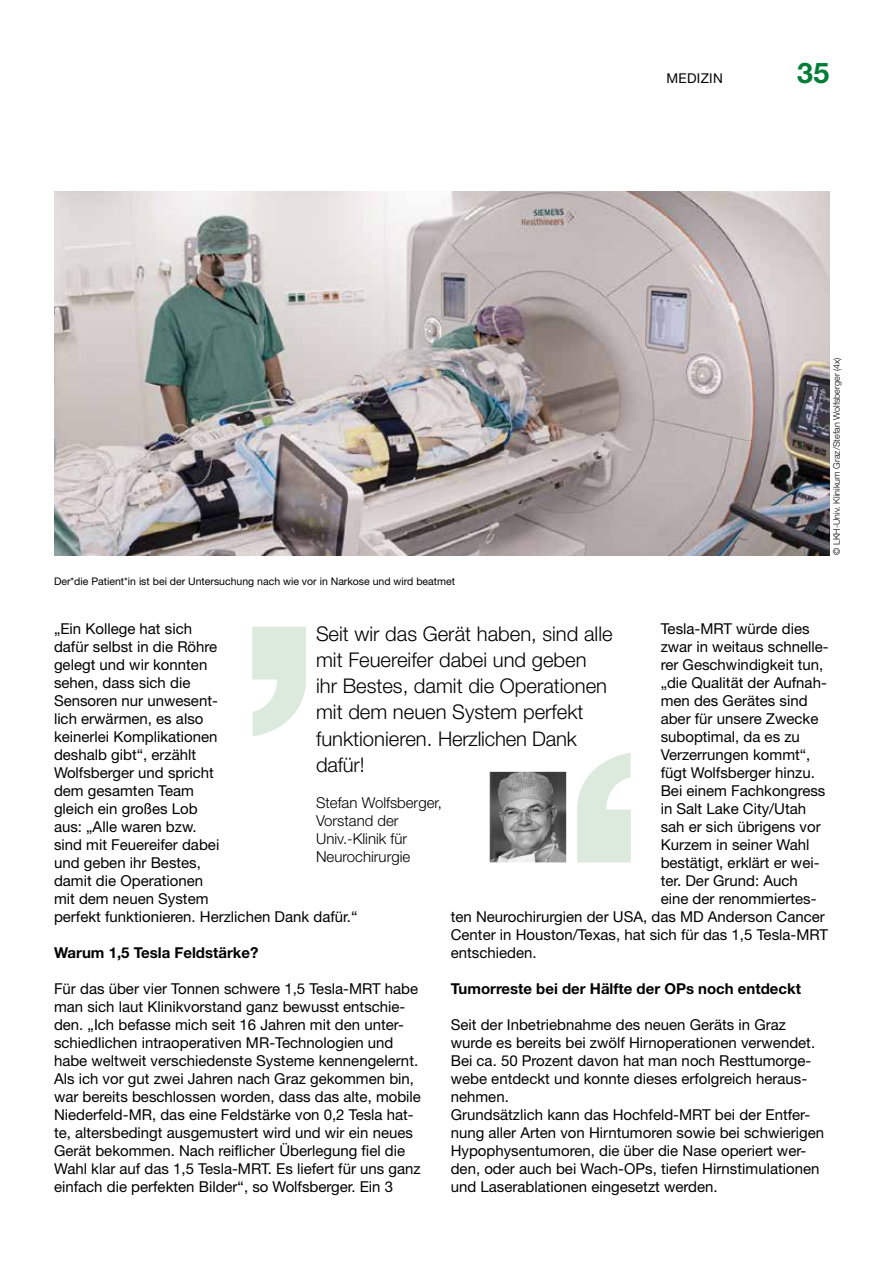
<style>
.page{position:relative;width:893px;height:1263px;background:#fff}
.page>*{position:absolute;margin:0;border:0;box-sizing:border-box;transform-origin:0 0}
.t1{font:700 28.5px "Helvetica Neue LT Std";color:#007e37}
.t2{font:300 20.25px/26.2px "Helvetica Neue LT Std";color:#000}
.t3{font:15px/18px "Helvetica Neue LT Std";color:#000}
.t4{font:700 15px "Helvetica Neue LT Std";color:#000}
.t5{font:300 15px/18px "Helvetica Neue LT Std";color:#000}
.t6{font:13.5px "Helvetica Neue LT Std";letter-spacing:.025em;color:#000}
.t7{font:10.5px "Helvetica Neue LT Std";color:#000}
.t8{font:300 9px "Helvetica Neue LT Std";color:#000}
</style>
<div class="page">
<img style="left:54px;top:191px;width:775px;height:364px">
<svg style="left:577px;top:753px;width:54px;height:109px"></svg>
<svg style="left:252px;top:627px;width:54px;height:109px"></svg>
<img style="left:490px;top:772px;width:76px;height:90px">
<p class="t6" style="left:666px;top:70px;width:58px">MEDIZIN</p>
<h1 class="t1" style="left:797px;top:55px;width:33px">35</h1>
<p class="t7" style="left:54px;top:575px;width:403px">Der*die Patient*in ist bei der Untersuchung nach wie vor in Narkose und wird beatmet</p>
<p class="t8" style="left:831px;top:555px;width:199px;rotate:-90deg">© LKH-Univ. Klinikum Graz/Stefan Wolfsberger (4x)</p>
<p class="t3" style="left:54px;top:620px;width:305px">„Ein Kollege hat sich<br>dafür selbst in die Röhre<br>gelegt und wir konnten<br>sehen, dass sich die<br>Sensoren nur unwesent-<br>lich erwärmen, es also<br>keinerlei Komplikationen<br>deshalb gibt“, erzählt<br>Wolfsberger und spricht<br>dem gesamten Team<br>gleich ein großes Lob<br>aus: „Alle waren bzw.<br>sind mit Feuereifer dabei<br>und geben ihr Bestes,<br>damit die Operationen<br>mit dem neuen System<br>perfekt funktionieren. Herzlichen Dank dafür.“</p>
<p class="t4" style="left:54px;top:943px;width:206px">Warum 1,5 Tesla Feldstärke?</p>
<p class="t3" style="left:54px;top:980px;width:368px">Für das über vier Tonnen schwere 1,5 Tesla-MRT habe man sich laut Klinikvorstand ganz bewusst entschie&shy;den. „Ich befasse mich seit 16 Jahren mit den unter&shy;schiedlichen intraoperativen MR-Technologien und habe weltweit verschiedenste Systeme kennengelernt.<br>Als ich vor gut zwei Jahren nach Graz gekommen bin, war bereits beschlossen worden, dass das alte, mobile Niederfeld-MR, das eine Feldstärke von 0,2 Tesla hat&shy;te, altersbedingt ausgemustert wird und wir ein neues Gerät bekommen. Nach reiflicher Überlegung fiel die Wahl klar auf das 1,5 Tesla-MRT. Es liefert für uns ganz einfach die perfekten Bilder“, so Wolfsberger. Ein 3</p>
<p class="t3" style="left:661px;top:620px;width:150px">Tesla-MRT würde dies</p>
<p class="t3" style="left:661px;top:638px;width:170px">zwar in weitaus schnelle-</p>
<p class="t3" style="left:661px;top:656px;width:164px">rer Geschwindigkeit tun,</p>
<p class="t3" style="left:661px;top:674px;width:168px">„die Qualität der Aufnah-</p>
<p class="t3" style="left:661px;top:692px;width:148px">men des Gerätes sind</p>
<p class="t3" style="left:661px;top:710px;width:159px">aber für unsere Zwecke</p>
<p class="t3" style="left:661px;top:728px;width:141px">suboptimal, da es zu</p>
<p class="t3" style="left:661px;top:746px;width:151px">Verzerrungen kommt“,</p>
<p class="t3" style="left:661px;top:764px;width:156px">fügt Wolfsberger hinzu.</p>
<p class="t3" style="left:661px;top:782px;width:166px">Bei einem Fachkongress</p>
<p class="t3" style="left:661px;top:800px;width:147px">in Salt Lake City/Utah</p>
<p class="t3" style="left:661px;top:818px;width:162px">sah er sich übrigens vor</p>
<p class="t3" style="left:661px;top:836px;width:150px">Kurzem in seiner Wahl</p>
<p class="t3" style="left:661px;top:854px;width:160px">bestätigt, erklärt er wei-</p>
<p class="t3" style="left:661px;top:872px;width:139px">ter. Der Grund: Auch</p>
<p class="t3" style="left:661px;top:890px;width:157px">eine der renommiertes-</p>
<p class="t3" style="left:451px;top:908px;width:376px">ten Neurochirurgien der USA, das MD Anderson Cancer</p>
<p class="t3" style="left:451px;top:926px;width:379px">Center in Houston/Texas, hat sich für das 1,5 Tesla-MRT</p>
<p class="t3" style="left:451px;top:944px;width:87px">entschieden.</p>
<p class="t4" style="left:451px;top:979px;width:352px">Tumorreste bei der Hälfte der OPs noch entdeckt</p>
<p class="t3" style="left:451px;top:1016px;width:375px">Seit der Inbetriebnahme des neuen Geräts in Graz wurde es bereits bei zwölf Hirnoperationen verwendet.<br>Bei ca. 50 Prozent davon hat man noch Resttumorge&shy;webe entdeckt und konnte dieses erfolgreich heraus&shy;nehmen.<br>Grundsätzlich kann das Hochfeld-MRT bei der Entfer&shy;nung aller Arten von Hirntumoren sowie bei schwierigen Hypophysentumoren, die über die Nase operiert wer&shy;den, oder auch bei Wach-OPs, tiefen Hirnstimulationen und Laserablationen eingesetzt werden.</p>
<h2 class="t2" style="left:316px;top:620px;width:298px">Seit wir das Gerät haben, sind alle mit Feuereifer dabei und geben ihr Bestes, damit die Operationen mit dem neuen System perfekt funktionieren. Herzlichen Dank dafür!</h2>
<p class="t5" style="left:316px;top:793px;width:127px">Stefan Wolfsberger,<br>Vorstand der<br>Univ.-Klinik für<br>Neurochirurgie</p>
</div>
